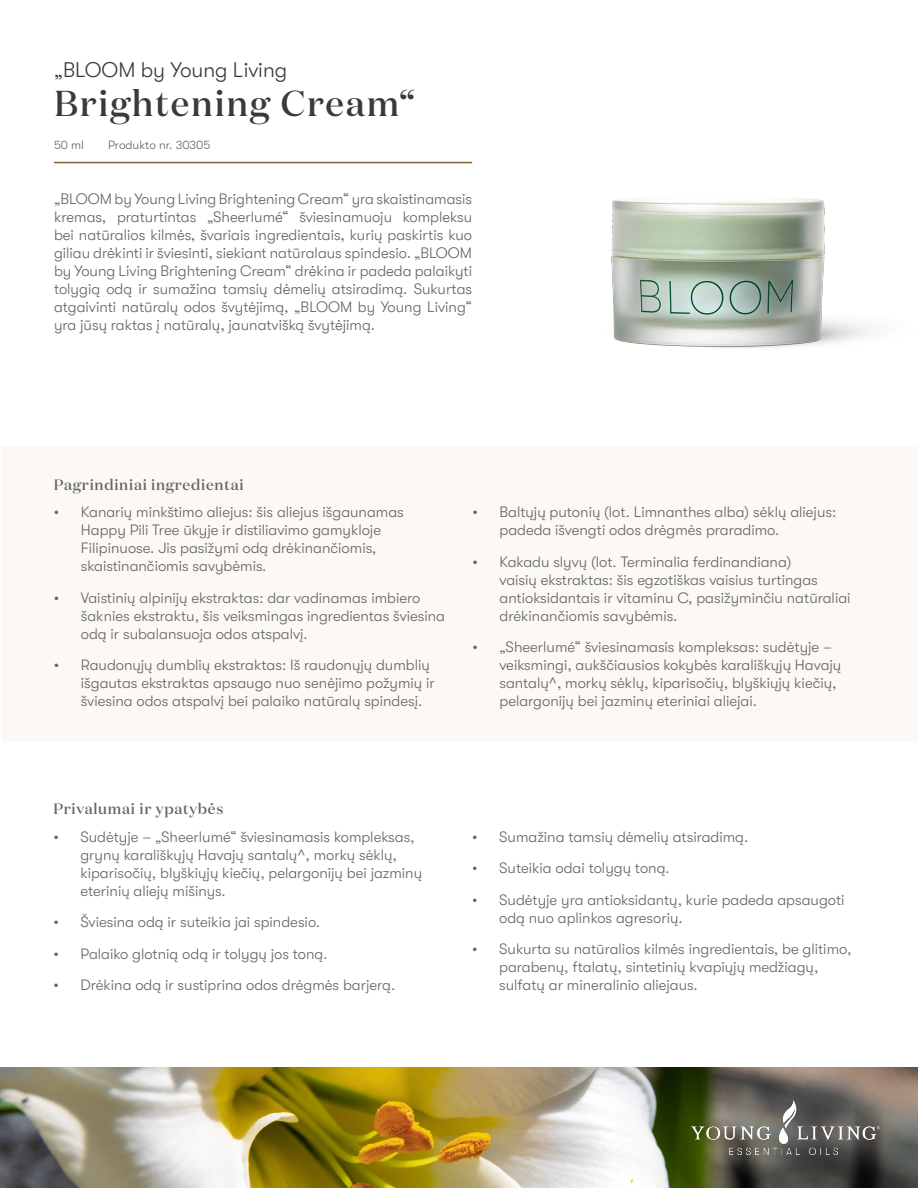
<style>
.page{position:relative;width:918px;height:1188px;background:#fff}
.page>*{position:absolute;margin:0;border:0;box-sizing:border-box;transform-origin:0 0}
.t1{font:500 36px "Domaine Display";letter-spacing:.05em;color:#3d3936}
.t2{font:300 21px "GT Walsheim";color:#3d3936}
.t3{font:300 15px/18px "GT Walsheim Pro";color:#61646a}
.t4{font:300 15px/18px "GT Walsheim";color:#61646a;text-align:justify}
.t5{font:500 15px "Domaine Display";letter-spacing:.05em;color:#61646a}
.t6{font:300 12px "GT Walsheim Pro";color:#61646a}
</style>
<div class="page">
<img style="left:0;top:1067px;width:918px;height:121px">
<div style="left:2px;top:446px;width:916px;height:295px;background:#fcf8f4"></div>
<img style="left:525px;top:197px;width:393px;height:257px">
<img style="left:691px;top:1100px;width:188px;height:55px">
<hr style="left:54px;top:162px;width:418px;height:1px;background:#80623b">
<h2 class="t2" style="left:54px;top:59px;width:235px">„BLOOM by Young Living</h2>
<h1 class="t1" style="left:54px;top:81px;width:362px">Brightening Cream“</h1>
<p class="t6" style="left:54px;top:138px;width:31px">50 ml</p>
<p class="t6" style="left:108px;top:138px;width:104px">Produkto nr. 30305</p>
<p class="t4" style="left:54px;top:190px;width:420px">„BLOOM by Young Living Brightening Cream“ yra skaistinamasis kremas, praturtintas „Sheerlumé“ šviesinamuoju kompleksu bei natūralios kilmės, švariais ingredientais, kurių paskirtis kuo giliau drėkinti ir šviesinti, siekiant natūralaus spindesio. „BLOOM by Young Living Brightening Cream“ drėkina ir padeda palaikyti tolygią odą ir sumažina tamsių dėmelių atsiradimą. Sukurtas atgaivinti natūralų odos švytėjimą, „BLOOM by Young Living“ yra jūsų raktas į natūralų, jaunatvišką švytėjimą.</p>
<p class="t5" style="left:54px;top:476px;width:191px">Pagrindiniai ingredientai</p>
<p class="t3" style="left:81px;top:503px;width:325px;text-indent:-27px">• Kanarių minkštimo aliejus: šis aliejus išgaunamas Happy Pili Tree ūkyje ir distiliavimo gamykloje Filipinuose. Jis pasižymi odą drėkinančiomis, skaistinančiomis savybėmis.</p>
<p class="t3" style="left:81px;top:589px;width:366px;text-indent:-27px">• Vaistinių alpinijų ekstraktas: dar vadinamas imbiero šaknies ekstraktu, šis veiksmingas ingredientas šviesina odą ir subalansuoja odos atspalvį.</p>
<p class="t3" style="left:81px;top:656px;width:355px;text-indent:-27px">• Raudonųjų dumblių ekstraktas: Iš raudonųjų dumblių išgautas ekstraktas apsaugo nuo senėjimo požymių ir šviesina odos atspalvį bei palaiko natūralų spindesį.</p>
<p class="t3" style="left:499px;top:503px;width:338px;text-indent:-27px">• Baltųjų putonių (lot. Limnanthes alba) sėklų aliejus: padeda išvengti odos drėgmės praradimo.</p>
<p class="t3" style="left:499px;top:553px;width:353px;text-indent:-27px">• Kakadu slyvų (lot. Terminalia ferdinandiana)<br>vaisių ekstraktas: šis egzotiškas vaisius turtingas antioksidantais ir vitaminu C, pasižyminčiu natūraliai drėkinančiomis savybėmis.</p>
<p class="t3" style="left:499px;top:638px;width:343px;text-indent:-27px">• „Sheerlumé“ šviesinamasis kompleksas: sudėtyje – veiksmingi, aukščiausios kokybės karališkųjų Havajų santalų^, morkų sėklų, kiparisočių, blyškiųjų kiečių, pelargonijų bei jazminų eteriniai aliejai.</p>
<p class="t5" style="left:53px;top:800px;width:171px">Privalumai ir ypatybės</p>
<p class="t3" style="left:80px;top:828px;width:343px;text-indent:-27px">• Sudėtyje – „Sheerlumé“ šviesinamasis kompleksas, grynų karališkųjų Havajų santalų^, morkų sėklų, kiparisočių, blyškiųjų kiečių, pelargonijų bei jazminų eterinių aliejų mišinys.</p>
<p class="t3" style="left:53px;top:913px;width:268px">• Šviesina odą ir suteikia jai spindesio.</p>
<p class="t3" style="left:53px;top:945px;width:276px">• Palaiko glotnią odą ir tolygų jos toną.</p>
<p class="t3" style="left:53px;top:976px;width:343px">• Drėkina odą ir sustiprina odos drėgmės barjerą.</p>
<p class="t3" style="left:472px;top:828px;width:278px">• Sumažina tamsių dėmelių atsiradimą.</p>
<p class="t3" style="left:472px;top:859px;width:199px">• Suteikia odai tolygų toną.</p>
<p class="t3" style="left:499px;top:891px;width:347px;text-indent:-27px">• Sudėtyje yra antioksidantų, kurie padeda apsaugoti odą nuo aplinkos agresorių.</p>
<p class="t3" style="left:499px;top:940px;width:354px;text-indent:-27px">• Sukurta su natūralios kilmės ingredientais, be glitimo, parabenų, ftalatų, sintetinių kvapiųjų medžiagų, sulfatų ar mineralinio aliejaus.</p>
</div>
